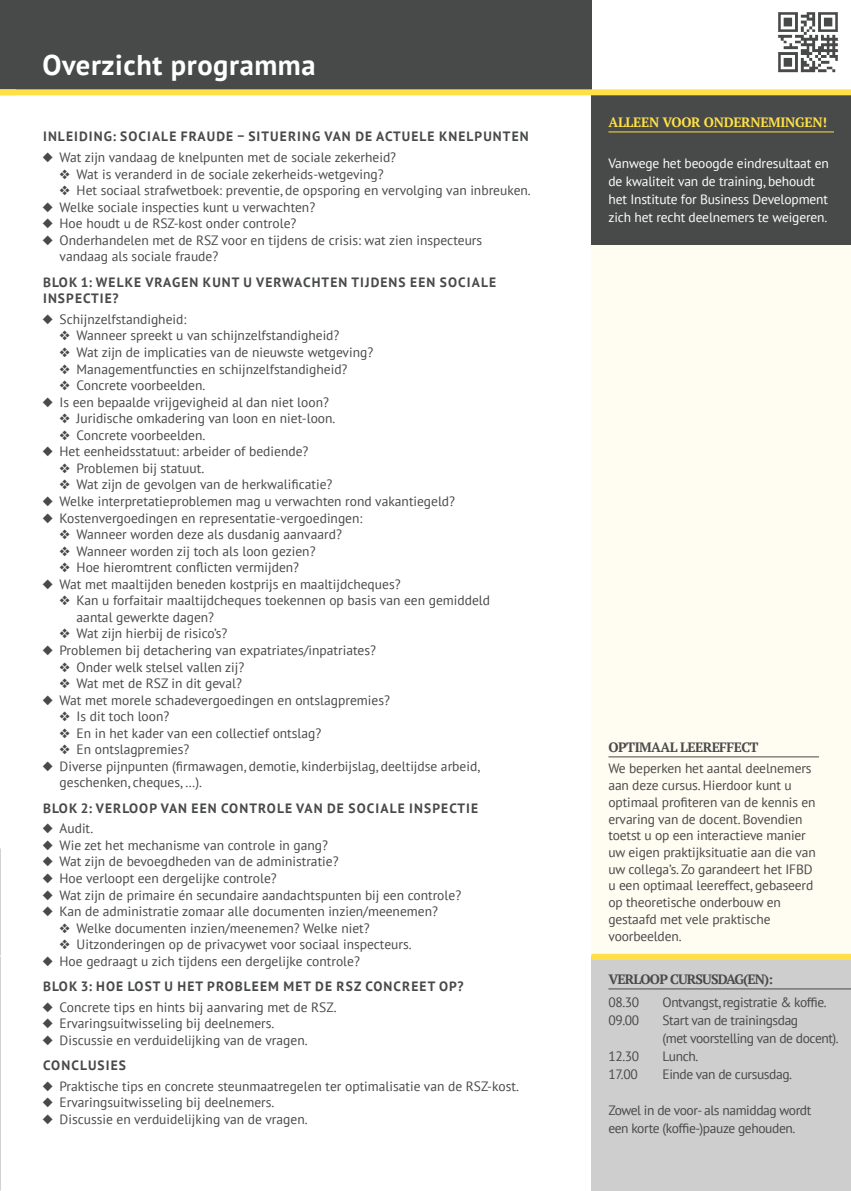
<style>
.page{position:relative;width:851px;height:1191px;background:#fff}
.page>*{position:absolute;margin:0;border:0;box-sizing:border-box;transform-origin:0 0}
.t1{font:700 28.5px "PT Sans";letter-spacing:.02em;color:#fff}
.t2{font:13.5px/16.8px "PT Sans";color:#484949}
.t3{font:700 13.5px/16.5px "PT Sans";letter-spacing:.08em;color:#484949}
.t4{font:13.5px/18px "PT Sans";letter-spacing:-.03em;color:#484949}
.t5{font:13.5px/18px "PT Sans";letter-spacing:-.01em;color:#fff}
.t6{font:700 13.5px "PT Serif";letter-spacing:-.02em;color:#ffe147}
.t7{font:700 13.5px "PT Serif";letter-spacing:-.06em;color:#484949}
.t8{font:700 13.5px "PT Serif";letter-spacing:-.04em;color:#484949}
.s1{font-weight:700}
</style>
<div class="page">
<div style="left:591px;top:196px;width:259px;height:995px;background:#fffcf1"></div>
<div style="left:0;top:0;width:591px;height:92px;background:#484949"></div>
<hr style="left:608px;top:756px;width:211px;height:1px;background:#484949">
<img style="left:0;top:956px;width:1px;height:235px">
<div style="left:591px;top:957px;width:259px;height:234px;background:#cececf"></div>
<hr style="left:608px;top:988px;width:242px;height:1px;background:#484949">
<div style="left:591px;top:94px;width:259px;height:150px;background:#484949"></div>
<hr style="left:608px;top:132px;width:225px;height:1px;background:#ffe147">
<div style="left:0;top:89px;width:850px;height:6px;background:#ffe147"></div>
<img style="left:777px;top:12px;width:62px;height:61px">
<div style="left:591px;top:954px;width:259px;height:6px;background:#ffe147"></div>
<h1 class="t1" style="left:43px;top:46px;width:274px">Overzicht programma</h1>
<p class="t3" style="left:43px;top:128px;width:487px">INLEIDING: SOCIALE FRAUDE – SITUERING VAN DE ACTUELE KNELPUNTEN</p>
<p class="t2" style="left:43px;top:149px;width:355px">◆ Wat zijn vandaag de knelpunten met de sociale zekerheid?</p>
<p class="t2" style="left:60px;top:165px;width:325px">❖ Wat is veranderd in de sociale zekerheids-wetgeving?</p>
<p class="t2" style="left:60px;top:182px;width:472px">❖ Het sociaal strafwetboek: preventie, de opsporing en vervolging van inbreuken.</p>
<p class="t2" style="left:43px;top:198px;width:274px">◆ Welke sociale inspecties kunt u verwachten?</p>
<p class="t2" style="left:43px;top:215px;width:255px">◆ Hoe houdt u de RSZ-kost onder controle?</p>
<p class="t2" style="left:60px;top:231px;width:424px;text-indent:-17px">◆ Onderhandelen met de RSZ voor en tijdens de crisis: wat zien inspecteurs vandaag als sociale fraude?</p>
<p class="t3" style="left:43px;top:273px;width:454px">BLOK 1: WELKE VRAGEN KUNT U VERWACHTEN TIJDENS EEN SOCIALE<br>INSPECTIE?</p>
<p class="t2" style="left:43px;top:310px;width:145px">◆ Schijnzelfstandigheid:</p>
<p class="t2" style="left:60px;top:327px;width:281px">❖ Wanneer spreekt u van schijnzelfstandigheid?</p>
<p class="t2" style="left:60px;top:343px;width:315px">❖ Wat zijn de implicaties van de nieuwste wetgeving?</p>
<p class="t2" style="left:60px;top:360px;width:289px">❖ Managementfuncties en schijnzelfstandigheid?</p>
<p class="t2" style="left:60px;top:376px;width:147px">❖ Concrete voorbeelden.</p>
<p class="t2" style="left:43px;top:393px;width:288px">◆ Is een bepaalde vrijgevigheid al dan niet loon?</p>
<p class="t2" style="left:60px;top:410px;width:277px">❖ Juridische omkadering van loon en niet-loon.</p>
<p class="t2" style="left:60px;top:426px;width:147px">❖ Concrete voorbeelden.</p>
<p class="t2" style="left:43px;top:443px;width:267px">◆ Het eenheidsstatuut: arbeider of bediende?</p>
<p class="t2" style="left:60px;top:459px;width:146px">❖ Problemen bij statuut.</p>
<p class="t2" style="left:60px;top:476px;width:274px">❖ Wat zijn de gevolgen van de herkwalificatie?</p>
<p class="t2" style="left:43px;top:492px;width:414px">◆ Welke interpretatieproblemen mag u verwachten rond vakantiegeld?</p>
<p class="t2" style="left:43px;top:509px;width:321px">◆ Kostenvergoedingen en representatie-vergoedingen:</p>
<p class="t2" style="left:60px;top:525px;width:284px">❖ Wanneer worden deze als dusdanig aanvaard?</p>
<p class="t2" style="left:60px;top:542px;width:257px">❖ Wanneer worden zij toch als loon gezien?</p>
<p class="t2" style="left:60px;top:559px;width:241px">❖ Hoe hieromtrent conflicten vermijden?</p>
<p class="t2" style="left:43px;top:575px;width:359px">◆ Wat met maaltijden beneden kostprijs en maaltijdcheques?</p>
<p class="t2" style="left:77px;top:592px;width:415px;text-indent:-17px">❖ Kan u forfaitair maaltijdcheques toekennen op basis van een gemiddeld aantal gewerkte dagen?</p>
<p class="t2" style="left:60px;top:625px;width:169px">❖ Wat zijn hierbij de risico’s?</p>
<p class="t2" style="left:43px;top:641px;width:335px">◆ Problemen bij detachering van expatriates/inpatriates?</p>
<p class="t2" style="left:60px;top:658px;width:186px">❖ Onder welk stelsel vallen zij?</p>
<p class="t2" style="left:60px;top:674px;width:184px">❖ Wat met de RSZ in dit geval?</p>
<p class="t2" style="left:43px;top:691px;width:349px">◆ Wat met morele schadevergoedingen en ontslagpremies?</p>
<p class="t2" style="left:60px;top:708px;width:111px">❖ Is dit toch loon?</p>
<p class="t2" style="left:60px;top:724px;width:263px">❖ En in het kader van een collectief ontslag?</p>
<p class="t2" style="left:60px;top:741px;width:131px">❖ En ontslagpremies?</p>
<p class="t2" style="left:60px;top:757px;width:422px;text-indent:-17px">◆ Diverse pijnpunten (firmawagen, demotie, kinderbijslag, deeltijdse arbeid, geschenken, cheques, …).</p>
<p class="t3" style="left:43px;top:799px;width:436px">BLOK 2: VERLOOP VAN EEN CONTROLE VAN DE SOCIALE INSPECTIE</p>
<p class="t2" style="left:43px;top:820px;width:52px">◆ Audit.</p>
<p class="t2" style="left:43px;top:836px;width:287px">◆ Wie zet het mechanisme van controle in gang?</p>
<p class="t2" style="left:43px;top:853px;width:297px">◆ Wat zijn de bevoegdheden van de administratie?</p>
<p class="t2" style="left:43px;top:869px;width:236px">◆ Hoe verloopt een dergelijke controle?</p>
<p class="t2" style="left:43px;top:886px;width:420px">◆ Wat zijn de primaire én secundaire aandachtspunten bij een controle?</p>
<p class="t2" style="left:43px;top:902px;width:397px">◆ Kan de administratie zomaar alle documenten inzien/meenemen?</p>
<p class="t2" style="left:60px;top:919px;width:311px">❖ Welke documenten inzien/meenemen? Welke niet?</p>
<p class="t2" style="left:60px;top:935px;width:353px">❖ Uitzonderingen op de privacywet voor sociaal inspecteurs.</p>
<p class="t2" style="left:43px;top:948px;width:422px;line-height:25px">◆ Hoe gedraagt u zich tijdens een dergelijke controle?<br><span class="s1">BLOK 3: HOE LOST U HET PROBLEEM MET DE RSZ CONCREET OP?</span></p>
<p class="t2" style="left:43px;top:998px;width:295px">◆ Concrete tips en hints bij aanvaring met de RSZ.</p>
<p class="t2" style="left:43px;top:1014px;width:233px">◆ Ervaringsuitwisseling bij deelnemers.</p>
<p class="t2" style="left:43px;top:1027px;width:266px;line-height:25px">◆ Discussie en verduidelijking van de vragen.<br><span class="s1">CONCLUSIES</span></p>
<p class="t2" style="left:43px;top:1077px;width:478px">◆ Praktische tips en concrete steunmaatregelen ter optimalisatie van de RSZ-kost.</p>
<p class="t2" style="left:43px;top:1093px;width:233px">◆ Ervaringsuitwisseling bij deelnemers.</p>
<p class="t2" style="left:43px;top:1110px;width:266px">◆ Discussie en verduidelijking van de vragen.</p>
<p class="t6" style="left:608px;top:114px;width:220px">ALLEEN VOOR ONDERNEMINGEN!</p>
<p class="t5" style="left:608px;top:153px;width:222px">Vanwege het beoogde eindresultaat en de kwaliteit van de training, behoudt het Institute for Business Development zich het recht deelnemers te weigeren.</p>
<p class="t8" style="left:608px;top:738px;width:152px">OPTIMAAL LEEREFFECT</p>
<p class="t2" style="left:608px;top:760px;width:209px">We beperken het aantal deelnemers aan deze cursus. Hierdoor kunt u optimaal profiteren van de kennis en ervaring van de docent. Bovendien toetst u op een interactieve manier uw eigen praktijksituatie aan die van uw collega’s. Zo garandeert het IFBD u een optimaal leereffect, gebaseerd op theoretische onderbouw en gestaafd met vele praktische voorbeelden.</p>
<p class="t7" style="left:608px;top:970px;width:166px">VERLOOP CURSUSDAG(EN):</p>
<p class="t2" style="left:608px;top:993px;width:32px">08.30</p>
<p class="t4" style="left:662px;top:992px;width:166px">Ontvangst, registratie &amp; koffie.</p>
<p class="t2" style="left:608px;top:1011px;width:32px">09.00</p>
<p class="t4" style="left:662px;top:1010px;width:178px">Start van de trainingsdag<br>(met voorstelling van de docent).</p>
<p class="t2" style="left:608px;top:1047px;width:32px">12.30</p>
<p class="t2" style="left:662px;top:1047px;width:37px">Lunch.</p>
<p class="t2" style="left:608px;top:1065px;width:31px">17.00</p>
<p class="t4" style="left:662px;top:1064px;width:131px">Einde van de cursusdag.</p>
<p class="t4" style="left:608px;top:1100px;width:204px">Zowel in de voor- als namiddag wordt een korte (koffie-)pauze gehouden.</p>
</div>
